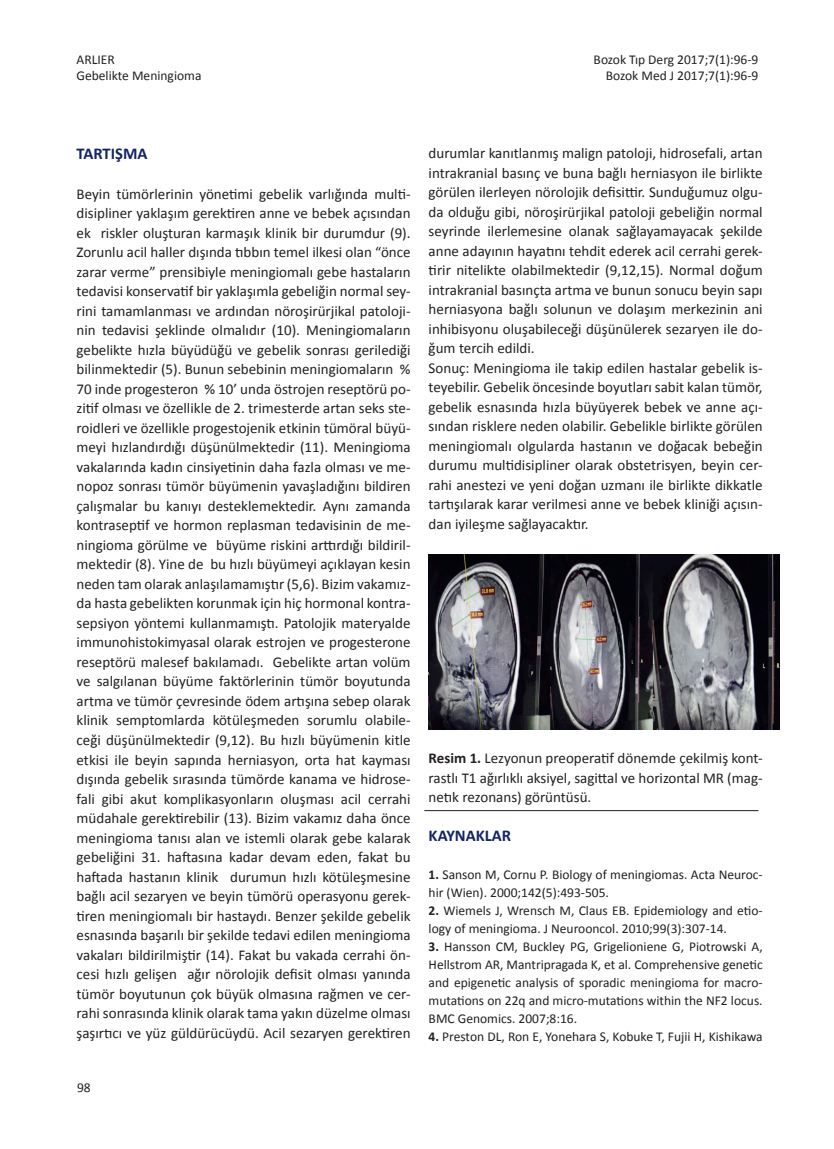
<style>
.page{position:relative;width:834px;height:1149px;background:#fff}
.page>*{position:absolute;margin:0;border:0;box-sizing:border-box;transform-origin:0 0}
.BAŞLIK{font:700 16.5px "Calibri";color:#122463}
.t1{font:15px/19.5px "Calibri";color:#231f20;text-align:justify}
.KAYNAKLAR{font:13.5px/18px "Calibri";color:#231f20}
.s1{font-weight:700}
</style>
<div class="page">
<img style="left:428px;top:554px;width:351px;height:175px">
<hr style="left:424px;top:810px;width:334px;height:1px;background:#231f20">
<p class="KAYNAKLAR" style="left:77px;top:50px;width:40px">ARLIER</p>
<p class="KAYNAKLAR" style="left:77px;top:66px;width:126px">Gebelikte Meningioma</p>
<p class="KAYNAKLAR" style="left:593px;top:50px;width:166px">Bozok Tıp Derg 2017;7(1):96-9</p>
<p class="KAYNAKLAR" style="left:605px;top:66px;width:154px">Bozok Med J 2017;7(1):96-9</p>
<p class="BAŞLIK" style="left:77px;top:143px;width:72px">TARTIŞMA</p>
<p class="t1" style="left:77px;top:183px;width:335px">Beyin tümörlerinin yönetimi gebelik varlığında multi&shy;disipliner yaklaşım gerektiren anne ve bebek açısından ek riskler oluşturan karmaşık klinik bir durumdur (9).<br>Zorunlu acil haller dışında tıbbın temel ilkesi olan “önce zarar verme” prensibiyle meningiomalı gebe hastaların tedavisi konservatif bir yaklaşımla gebeliğin normal sey&shy;rini tamamlanması ve ardından nöroşirü rjikal patoloji&shy;nin tedavisi şeklinde olmalıdır (10). Meningiomaların gebelikte hızla büyüdüğü ve gebelik sonrası gerilediği bilinmektedir (5). Bunun sebebinin meningiomaların % 70 inde progesteron % 10’ unda östrojen reseptörü po&shy;zitif olması ve özellikle de 2. trimesterde artan seks ste&shy;roidleri ve özellikle progestojenik etkinin tümöral büyü&shy;meyi hızlandırdığı düşünülmektedir (11). Meningioma vakalarında kadın cinsiyetinin daha fazla olması ve me&shy;nopoz sonrası tü mör büyü menin yavaşladığını bildiren çalışmalar bu kanıyı desteklemektedir. Aynı zamanda kontraseptif ve hormon replasman tedavisinin de me&shy;ningioma görü lme ve büyüme riskini arttırdığı bildiril&shy;mektedir (8). Yine de bu hızlı büyümeyi açıklayan kesin neden tam olarak anlaşılamamıştır (5,6). Bizim vakamız&shy;da hasta gebelikten korunmak için hiç hormonal kontra&shy;sepsiyon yöntemi kullanmamıştı. Patolojik materyalde immunohistokimyasal olarak estrojen ve progesterone reseptörü malesef bakılamadı. Gebelikte artan volüm ve salgılanan büyüme faktörlerinin tümör boyutunda artma ve tümör çevresinde ödem artışına sebep olarak klinik semptomlarda kötüleşmeden sorumlu olabile&shy;ceği düşünülmektedir (9,12). Bu hızlı büyümenin kitle etkisi ile beyin sapında herniasyon, orta hat kayması dışında gebelik sırasında tümörde kanama ve hidrose&shy;fali gibi akut komplikasyonların oluşması acil cerrahi müdahale gerektirebilir (13). Bizim vakamız daha önce meningioma tanısı alan ve istemli olarak gebe kalarak gebeliğini 31. haftasına kadar devam eden, fakat bu haftada hastanın klinik durumun hızlı kötüleşmesine bağlı acil sezaryen ve beyin tümörü operasyonu gerek&shy;tiren meningiomalı bir hastaydı. Benzer şekilde gebelik esnasında başarılı bir şekilde tedavi edilen meningioma vakaları bildirilmiştir (14). Fakat bu vakada cerrahi ön&shy;cesi hızlı gelişen ağır nörolojik defisit olması yanında tümör boyutunun çok büyük olmasına rağmen ve cer&shy;rahi sonrasında klinik olarak tama yakın düzelme olması şaşırtıcı ve yüz güldürücüydü. Acil sezaryen gerektiren</p>
<p class="KAYNAKLAR" style="left:77px;top:1077px;width:15px">98</p>
<p class="t1" style="left:428px;top:143px;width:335px">durumlar kanıtlanmış malign patoloji, hidrosefali, artan intrakranial basınç ve buna bağlı herniasyon ile birlikte görülen ilerleyen nörolojik defisittir. Sunduğumuz olgu&shy;da olduğu gibi, nöroşirü rjikal patoloji gebeliğin normal seyrinde ilerlemesine olanak sağlayamayacak şekilde anne adayının hayatını tehdit ederek acil cerrahi gerek&shy;tirir nitelikte olabilmektedir (9,12,15). Normal doğum intrakranial basınçta artma ve bunun sonucu beyin sapı herniasyona bağlı solunun ve dolaşım merkezinin ani inhibisyonu oluşabileceği düşünülerek sezaryen ile do&shy;ğum tercih edildi.</p>
<p class="t1" style="left:428px;top:357px;width:335px">Sonuç: Meningioma ile takip edilen hastalar gebelik is&shy;teyebilir. Gebelik öncesinde boyutları sabit kalan tümör, gebelik esnasında hızla büyüyerek bebek ve anne açı&shy;sından risklere neden olabilir. Gebelikle birlikte görülen meningiomalı olgularda hastanın ve doğacak bebeğin durumu multidisipliner olarak obstetrisyen, beyin cer&shy;rahi anestezi ve yeni doğan uzmanı ile birlikte dikkatle tartışılarak karar verilmesi anne ve bebek kliniği açısın&shy;dan iyileşme sağlayacaktır.</p>
<p class="t1" style="left:428px;top:747px;width:335px"><span class="s1">Resim 1.</span> Lezyonun preoperatif dönemde çekilmiş kont&shy;rastlı T1 ağırlıklı aksiyel, sagittal ve horizontal MR (mag&shy;netık rezonans) görü ntüsü .</p>
<p class="BAŞLIK" style="left:428px;top:825px;width:84px">KAYNAKLAR</p>
<p class="KAYNAKLAR" style="left:428px;top:864px;width:335px"><span class="s1">1.</span> Sanson M, Cornu P. Biology of meningiomas. Acta Neuroc&shy;hir (Wien). 2000;142(5):493-505.</p>
<p class="KAYNAKLAR" style="left:428px;top:900px;width:335px"><span class="s1">2.</span> Wiemels J, Wrensch M, Claus EB. Epidemiology and etio&shy;logy of meningioma. J Neurooncol. 2010;99(3):307-14.</p>
<p class="KAYNAKLAR" style="left:428px;top:936px;width:335px;text-align:justify"><span class="s1">3.</span> Hansson CM, Buckley PG, Grigelioniene G, Piotrowski A, Hellstrom AR, Mantripragada K, et al. Comprehensive genetic and epigenetic analysis of sporadic meningioma for macro&shy;mutations on 22q and micro-mutations within the NF2 locus.<br>BMC Genomics. 2007;8:16.</p>
<p class="KAYNAKLAR" style="left:428px;top:1026px;width:335px"><span class="s1">4.</span> Preston DL, Ron E, Yonehara S, Kobuke T, Fujii H, Kishikawa</p>
</div>
